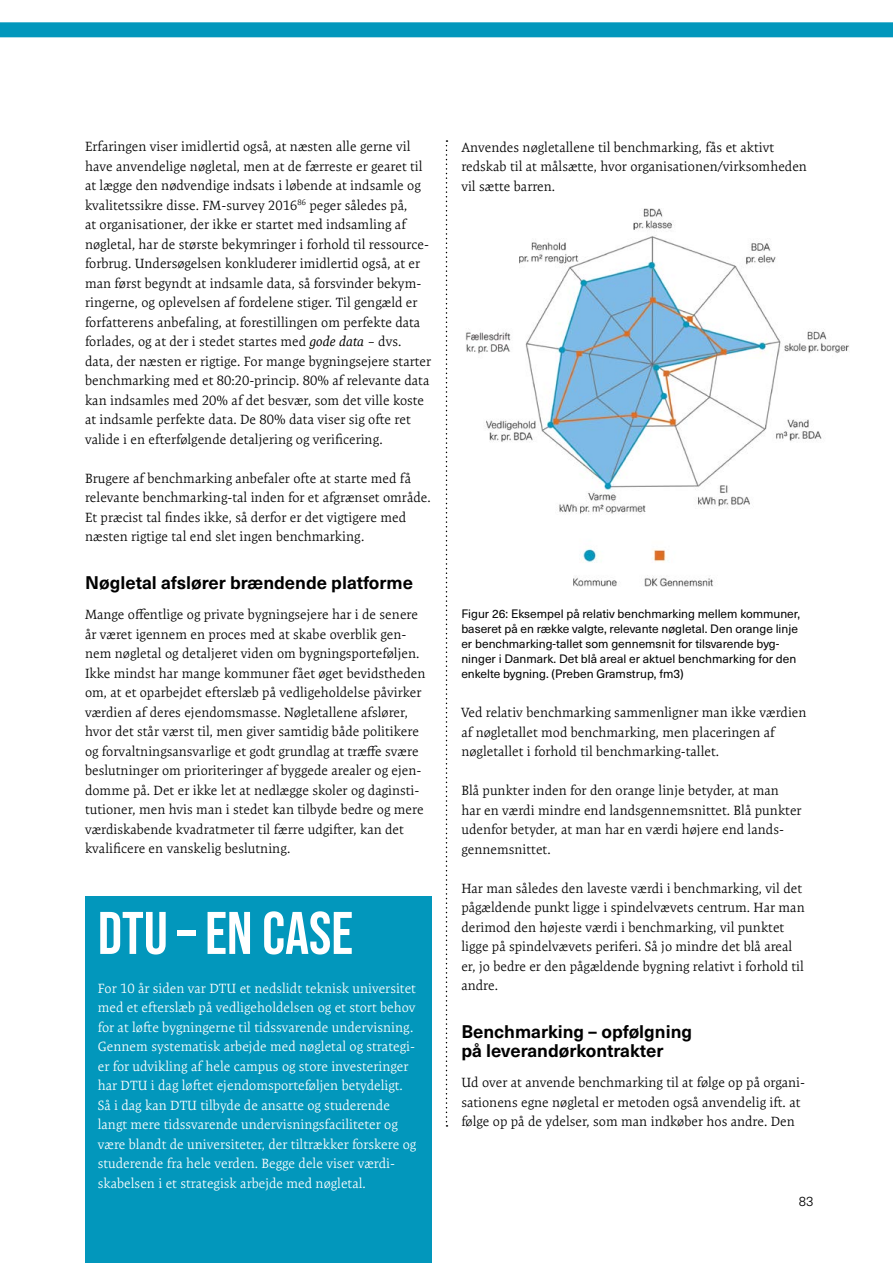
<style>
.page{position:relative;width:893px;height:1263px;background:#fff}
.page>*{position:absolute;margin:0;border:0;box-sizing:border-box;transform-origin:0 0}
.t1{font:60px "Bebas Neue";color:#fff}
.t2{font:700 18px/19.5px "Neue Haas Unica W1 G";color:#000}
.t3{font:300 13.5px/19.5px "Expo Serif Pro";color:#000}
.t4{font:300 13.5px/19.5px "Expo Serif Pro";color:#fff}
.t5{font:300 13.5px "Neue Haas Unica W1 G";color:#000}
.t6{font:12px/15px "Neue Haas Unica W1 G";color:#000}
.s1{font-weight:400;font-style:italic}
</style>
<div class="page">
<div style="left:0;top:22px;width:893px;height:15px;background:#0297bc"></div>
<svg style="left:446px;top:140px;width:1px;height:987px"></svg>
<img style="left:465px;top:208px;width:385px;height:379px">
<div style="left:85px;top:896px;width:346px;height:367px;background:#0297bc"></div>
<p class="t3" style="left:85px;top:137px;width:348px">Erfaringen viser imidlertid også, at næsten alle gerne vil have anvendelige nøgletal, men at de færreste er gearet til at lægge den nødvendige indsats i løbende at indsamle og kvalitetssikre disse. FM-survey 2016<sup>86</sup> peger således på,<br>at organisationer, der ikke er startet med indsamling af nøgletal, har de største bekymringer i forhold til ressource&shy;forbrug. Undersøgelsen konkluderer imidlertid også, at er man først begyndt at indsamle data, så forsvinder bekym&shy;ringerne, og oplevelsen af fordelene stiger. Til gengæld er forfatterens anbefaling, at forestillingen om perfekte data forlades, og at der i stedet startes med <span class="s1">gode data</span> – dvs. data, der næsten er rigtige. For mange bygningsejere starter benchmarking med et 80:20-princip. 80% af relevante data kan indsamles med 20% af det besvær, som det ville koste at indsamle perfekte data. De 80% data viser sig ofte ret valide i en efterfølgende detaljering og verificering.</p>
<p class="t3" style="left:85px;top:468px;width:347px">Brugere af benchmarking anbefaler ofte at starte med få relevante benchmarking-tal inden for et afgrænset område.<br>Et præcist tal findes ikke, så derfor er det vigtigere med næsten rigtige tal end slet ingen benchmarking.</p>
<h2 class="t2" style="left:85px;top:572px;width:330px">Nøgletal afslører brændende platforme</h2>
<p class="t3" style="left:85px;top:605px;width:342px">Mange offentlige og private bygningsejere har i de senere år været igennem en proces med at skabe overblik gen&shy;nem nøgletal og detaljeret viden om bygningsporteføljen.<br>Ikke mindst har mange kommuner fået øget bevidstheden om, at et oparbejdet efterslæb på vedligeholdelse påvirker værdien af deres ejendomsmasse. Nøgletallene afslører, hvor det står værst til, men giver samtidig både politikere og forvaltningsansvarlige et godt grundlag at træffe svære beslutninger om prioriteringer af byggede arealer og ejen&shy;domme på. Det er ikke let at nedlægge skoler og daginsti&shy;tutioner, men hvis man i stedet kan tilbyde bedre og mere værdiskabende kvadratmeter til færre udgifter, kan det kvalificere en vanskelig beslutning.</p>
<h1 class="t1" style="left:98px;top:899px;width:257px">DTU – EN CASE</h1>
<p class="t4" style="left:98px;top:978px;width:320px">For 10 år siden var DTU et nedslidt teknisk universitet med et efterslæb på vedligeholdelsen og et stort behov for at løfte bygningerne til tidssvarende undervisning.<br>Gennem systematisk arbejde med nøgletal og strategi&shy;er for udvikling af hele campus og store investeringer har DTU i dag løftet ejendomsporteføljen betydeligt.<br>Så i dag kan DTU tilbyde de ansatte og studerende langt mere tidssvarende undervisningsfaciliteter og være blandt de universiteter, der tiltrækker forskere og studerende fra hele verden. Begge dele viser værdi&shy;skabelsen i et strategisk arbejde med nøgletal.</p>
<p class="t3" style="left:461px;top:137px;width:347px">Anvendes nøgletallene til benchmarking, fås et aktivt redskab til at målsætte, hvor organisationen/virksomheden vil sætte barren.</p>
<p class="t6" style="left:461px;top:606px;width:340px">Figur 26: Eksempel på relativ benchmarking mellem kommuner, baseret på en række valgte, relevante nøgletal. Den orange linje er benchmarking-tallet som gennemsnit for tilsvarende byg&shy;ninger i Danmark. Det blå areal er aktuel benchmarking for den enkelte bygning. (Preben Gramstrup, fm3)</p>
<p class="t3" style="left:461px;top:703px;width:347px">Ved relativ benchmarking sammenligner man ikke værdien af nøgletallet mod benchmarking, men placeringen af nøgletallet i forhold til benchmarking-tallet.</p>
<p class="t3" style="left:461px;top:781px;width:342px">Blå punkter inden for den orange linje betyder, at man har en værdi mindre end landsgennemsnittet. Blå punkter udenfor betyder, at man har en værdi højere end lands&shy;gennemsnittet.</p>
<p class="t3" style="left:461px;top:878px;width:345px">Har man således den laveste værdi i benchmarking, vil det pågældende punkt ligge i spindelvævets centrum. Har man derimod den højeste værdi i benchmarking, vil punktet ligge på spindelvævets periferi. Så jo mindre det blå areal er, jo bedre er den pågældende bygning relativt i forhold til andre.</p>
<h2 class="t2" style="left:461px;top:1020px;width:232px">Benchmarking – opfølgning på leverandørkontrakter</h2>
<p class="t3" style="left:461px;top:1073px;width:345px">Ud over at anvende benchmarking til at følge op på organi&shy;sationens egne nøgletal er metoden også anvendelig ift. at følge op på de ydelser, som man indkøber hos andre. Den</p>
<p class="t5" style="left:799px;top:1191px;width:16px">83</p>
</div>
